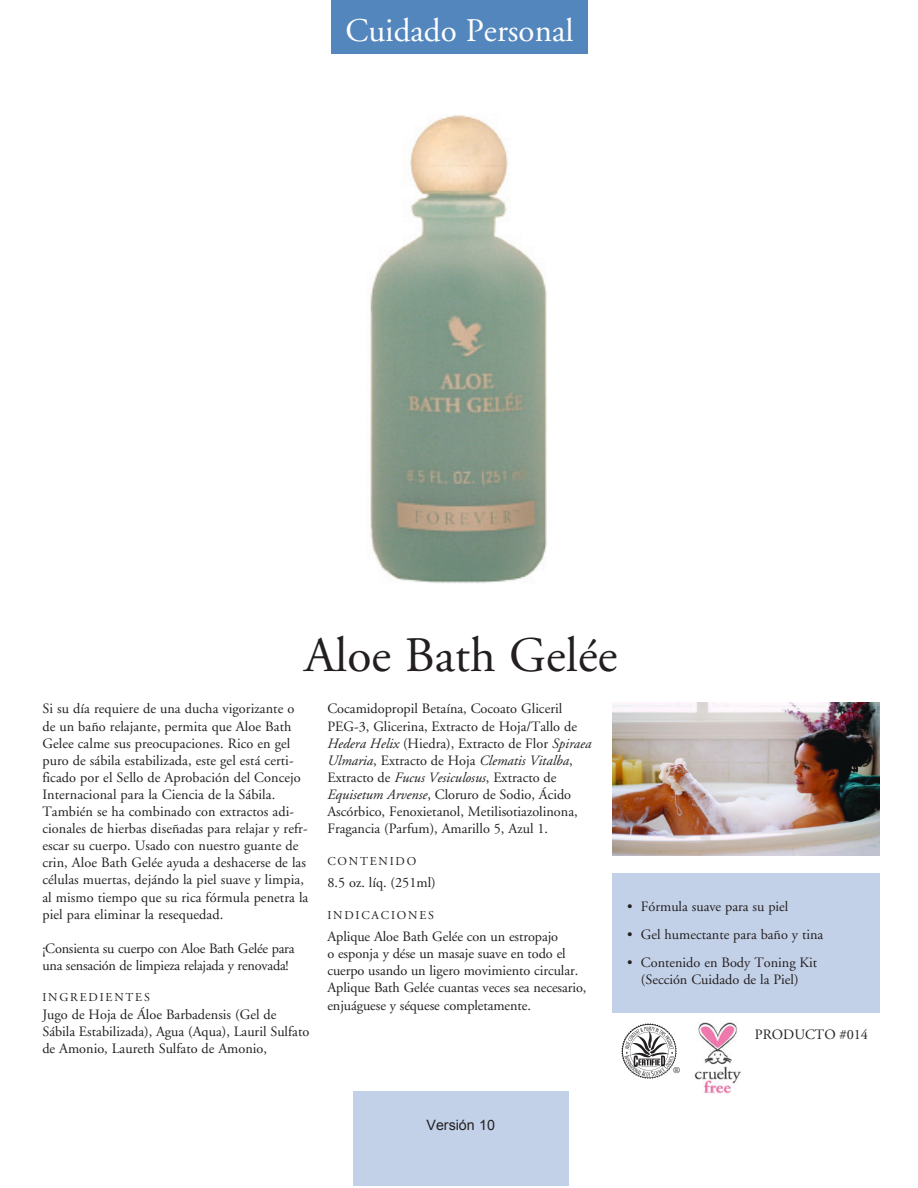
<style>
.page{position:relative;width:918px;height:1188px;background:#fff}
.page>*{position:absolute;margin:0;border:0;box-sizing:border-box;transform-origin:0 0}
.t1{font:49.5px "Adobe Garamond";color:#231f20}
.t2{font:33px "Adobe Garamond";color:#fff}
.t3{font:14.25px/17.1px "Adobe Garamond";color:#231f20}
.t4{font:14.25px "Arial";color:#231f20}
.t5{font:12px "Adobe Garamond";letter-spacing:.15em;color:#231f20}
.t6{font:9px "Adobe Garamond";color:#231f20}
.s1{font-style:italic}
</style>
<div class="page">
<img style="left:370px;top:115px;width:177px;height:468px">
<img style="left:612px;top:703px;width:267px;height:152px">
<div style="left:612px;top:873px;width:267px;height:139px;background:#c3d1e8"></div>
<div style="left:331px;top:0;width:257px;height:54px;background:#5286bd"></div>
<div style="left:353px;top:1091px;width:216px;height:95px;background:#c3d1e8"></div>
<img style="left:621px;top:1023px;width:55px;height:56px">
<img style="left:694px;top:1022px;width:47px;height:72px">
<p class="t2" style="left:345px;top:13px;width:230px">Cuidado Personal</p>
<p class="t1" style="left:304px;top:628px;width:314px">Aloe Bath Gelée</p>
<p class="t3" style="left:42px;top:701px;width:267px">Si su día requiere de una ducha vigorizante o de un baño relajante, permita que Aloe Bath Gelee calme sus preocupaciones. Rico en gel puro de sábila estabilizada, este gel está certi&shy;ficado por el Sello de Aprobación del Concejo Internacional para la Ciencia de la Sábila.<br>También se ha combinado con extractos adi&shy;cionales de hierbas diseñadas para relajar y refr&shy;escar su cuerpo. Usado con nuestro guante de crin, Aloe Bath Gelée ayuda a deshacerse de las células muertas, dejándo la piel suave y limpia, al mismo tiempo que su rica fórmula penetra la piel para eliminar la resequedad.</p>
<p class="t3" style="left:42px;top:940px;width:254px">¡Consienta su cuerpo con Aloe Bath Gelée para una sensación de limpieza relajada y renovada!</p>
<p class="t5" style="left:42px;top:991px;width:109px">INGREDIENTES</p>
<p class="t3" style="left:42px;top:1006px;width:268px">Jugo de Hoja de Áloe Barbadensis (Gel de<br>Sábila Estabilizada), Agua (Aqua), Lauril Sulfato de Amonio, Laureth Sulfato de Amonio,</p>
<p class="t3" style="left:327px;top:701px;width:266px">Cocamidopropil Betaína, Cocoato Gliceril PEG-3, Glicerina, Extracto de Hoja/Tallo de <span class="s1">Hedera Helix</span> (Hiedra), Extracto de Flor <span class="s1">Spiraea Ulmaria</span>, Extracto de Hoja <span class="s1">Clematis Vitalba</span>, Extracto de <span class="s1">Fucus Vesiculosus</span>, Extracto de <span class="s1">Equisetum Arvense</span>, Cloruro de Sodio, Ácido Ascórbico, Fenoxietanol, Metilisotiazolinona, Fragancia (Parfum), Amarillo 5, Azul 1.</p>
<p class="t5" style="left:327px;top:854px;width:90px">CONTENIDO</p>
<p class="t3" style="left:327px;top:874px;width:110px">8.5 oz. líq. (251ml)</p>
<p class="t5" style="left:327px;top:908px;width:108px">INDICACIONES</p>
<p class="t3" style="left:327px;top:928px;width:261px">Aplique Aloe Bath Gelée con un estropajo<br>o esponja y dése un masaje suave en todo el cuerpo usando un ligero movimiento circular.<br>Aplique Bath Gelée cuantas veces sea necesario, enjuáguese y séquese completamente.</p>
<p class="t3" style="left:627px;top:899px;width:163px">• Fórmula suave para su piel</p>
<p class="t3" style="left:627px;top:927px;width:197px">• Gel humectante para baño y tina</p>
<p class="t3" style="left:627px;top:954px;width:191px;text-align:center">• Contenido en Body Toning Kit (Sección Cuidado de la Piel)</p>
<p class="t6" style="left:673px;top:1066px;width:9px">®</p>
<p class="t3" style="left:755px;top:1027px;width:115px">PRODUCTO #014</p>
<p class="t4" style="left:427px;top:1116px;width:70px">Versión 10</p>
</div>
